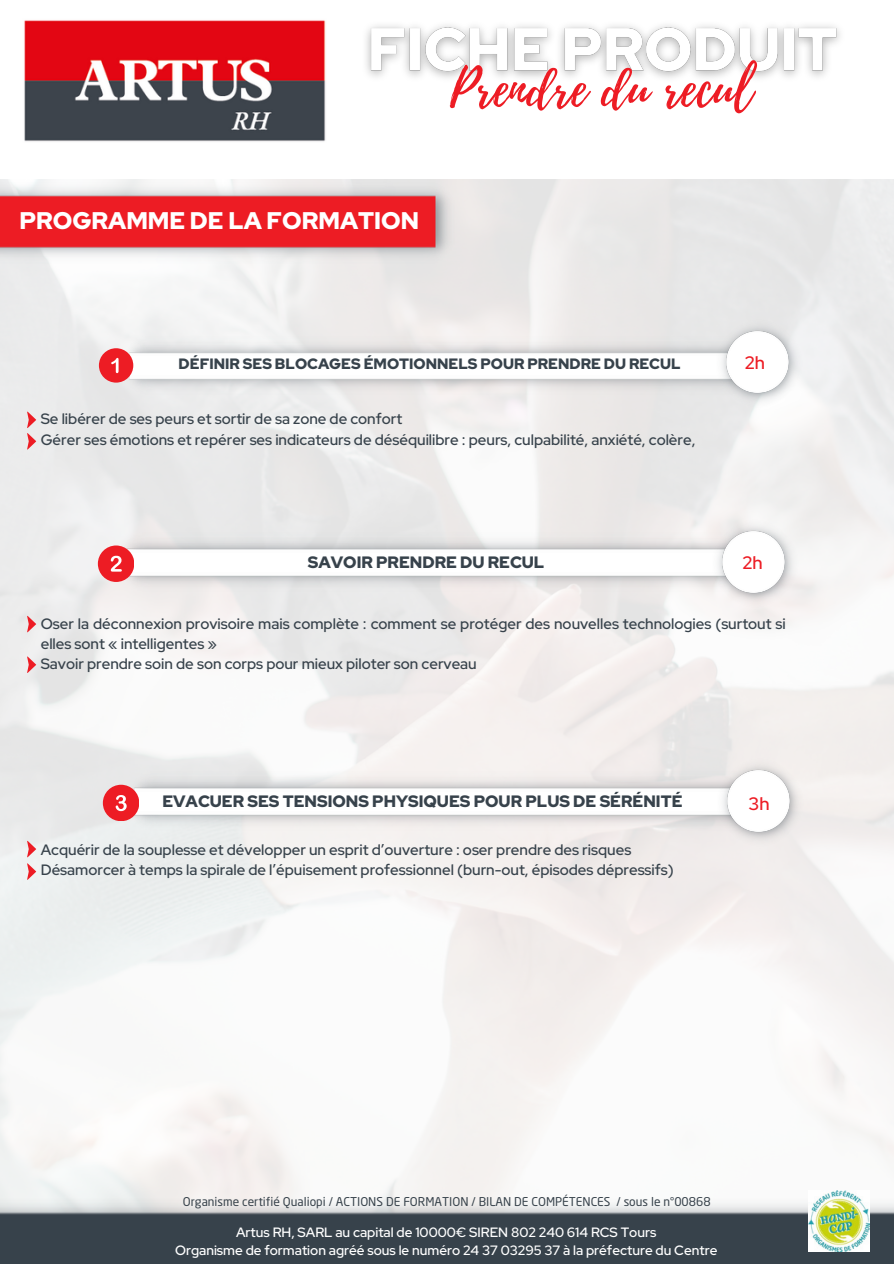
<style>
.page{position:relative;width:894px;height:1264px;background:#fff}
.page>*{position:absolute;margin:0;border:0;box-sizing:border-box;transform-origin:0 0}
.t1{font:51.6px "Playlist Script";color:#ed1c24}
.t2{font:900 24px "Red Hat Display";color:#fff}
.t3{font:500 18px "Red Hat Display";color:#ed1c24}
.t4{font:900 16.5px "Red Hat Display";color:#37424b}
.t5{font:500 15px/20.2px "Red Hat Display";color:#37424b}
.t6{font:900 15px "Red Hat Display";color:#37424b}
.t7{font:500 13.5px "Red Hat Display";color:#fff}
.t8{font:12px "Neo Sans Pro";color:#37424b}
</style>
<div class="page">
<img style="left:0;top:179px;width:893px;height:1017px">
<img style="left:24px;top:20px;width:302px;height:122px">
<img style="left:0;top:1196px;width:893px;height:67px">
<img style="left:808px;top:1190px;width:61px;height:61px">
<img style="left:0;top:179px;width:454px;height:86px">
<img style="left:366px;top:25px;width:474px;height:53px">
<img style="left:118px;top:531px;width:592px;height:61px">
<div style="left:98px;top:545px;width:36px;height:36px;background:#ed1c24;border-radius:50%"></div>
<svg style="left:111px;top:555px;width:11px;height:16px"></svg>
<svg style="left:27px;top:616px;width:9px;height:16px"></svg>
<img style="left:710px;top:517px;width:89px;height:93px">
<svg style="left:27px;top:656px;width:9px;height:17px"></svg>
<img style="left:120px;top:335px;width:594px;height:61px">
<div style="left:99px;top:348px;width:34px;height:34px;background:#ed1c24;border-radius:50%"></div>
<svg style="left:111px;top:358px;width:7px;height:15px"></svg>
<img style="left:714px;top:317px;width:89px;height:93px">
<svg style="left:27px;top:411px;width:9px;height:38px"></svg>
<svg style="left:27px;top:840px;width:9px;height:17px"></svg>
<svg style="left:27px;top:863px;width:9px;height:16px"></svg>
<img style="left:126px;top:770px;width:589px;height:61px">
<div style="left:103px;top:784px;width:36px;height:36px;background:#ed1c24;border-radius:50%"></div>
<svg style="left:116px;top:795px;width:11px;height:16px"></svg>
<img style="left:715px;top:756px;width:89px;height:93px">
<p class="t1" style="left:450px;top:51px;width:304px">Prendre du recul</p>
<p class="t2" style="left:19px;top:205px;width:401px">PROGRAMME DE LA FORMATION</p>
<p class="t6" style="left:178px;top:354px;width:503px">DÉFINIR SES BLOCAGES ÉMOTIONNELS POUR PRENDRE DU RECUL</p>
<p class="t5" style="left:41px;top:409px;width:363px">Se libérer de ses peurs et sortir de sa zone de confort</p>
<p class="t5" style="left:41px;top:429px;width:656px">Gérer ses émotions et repérer ses indicateurs de déséquilibre : peurs, culpabilité, anxiété, colère,</p>
<p class="t4" style="left:308px;top:551px;width:238px">SAVOIR PRENDRE DU RECUL</p>
<p class="t3" style="left:744px;top:351px;width:22px">2h</p>
<p class="t3" style="left:742px;top:551px;width:22px">2h</p>
<p class="t5" style="left:41px;top:613px;width:746px">Oser la déconnexion provisoire mais complète : comment se protéger des nouvelles technologies (surtout si elles sont « intelligentes »</p>
<p class="t5" style="left:41px;top:653px;width:437px">Savoir prendre soin de son corps pour mieux piloter son cerveau</p>
<p class="t4" style="left:162px;top:790px;width:521px">EVACUER SES TENSIONS PHYSIQUES POUR PLUS DE SÉRÉNITÉ</p>
<p class="t5" style="left:41px;top:839px;width:592px">Acquérir de la souplesse et développer un esprit d’ouverture : oser prendre des risques</p>
<p class="t5" style="left:41px;top:859px;width:634px">Désamorcer à temps la spirale de l’épuisement professionnel (burn-out, épisodes dépressifs)</p>
<p class="t3" style="left:748px;top:791px;width:22px">3h</p>
<h5 class="t8" style="left:183px;top:1196px;width:529px">Organisme certifié Qualiopi / ACTIONS DE FORMATION / BILAN DE COMPÉTENCES / sous le n°00868</h5>
<p class="t7" style="left:236px;top:1222px;width:421px">Artus RH, SARL au capital de 10000€ SIREN 802 240 614 RCS Tours</p>
<p class="t7" style="left:175px;top:1240px;width:543px">Organisme de formation agréé sous le numéro 24 37 03295 37 à la préfecture du Centre</p>
</div>
